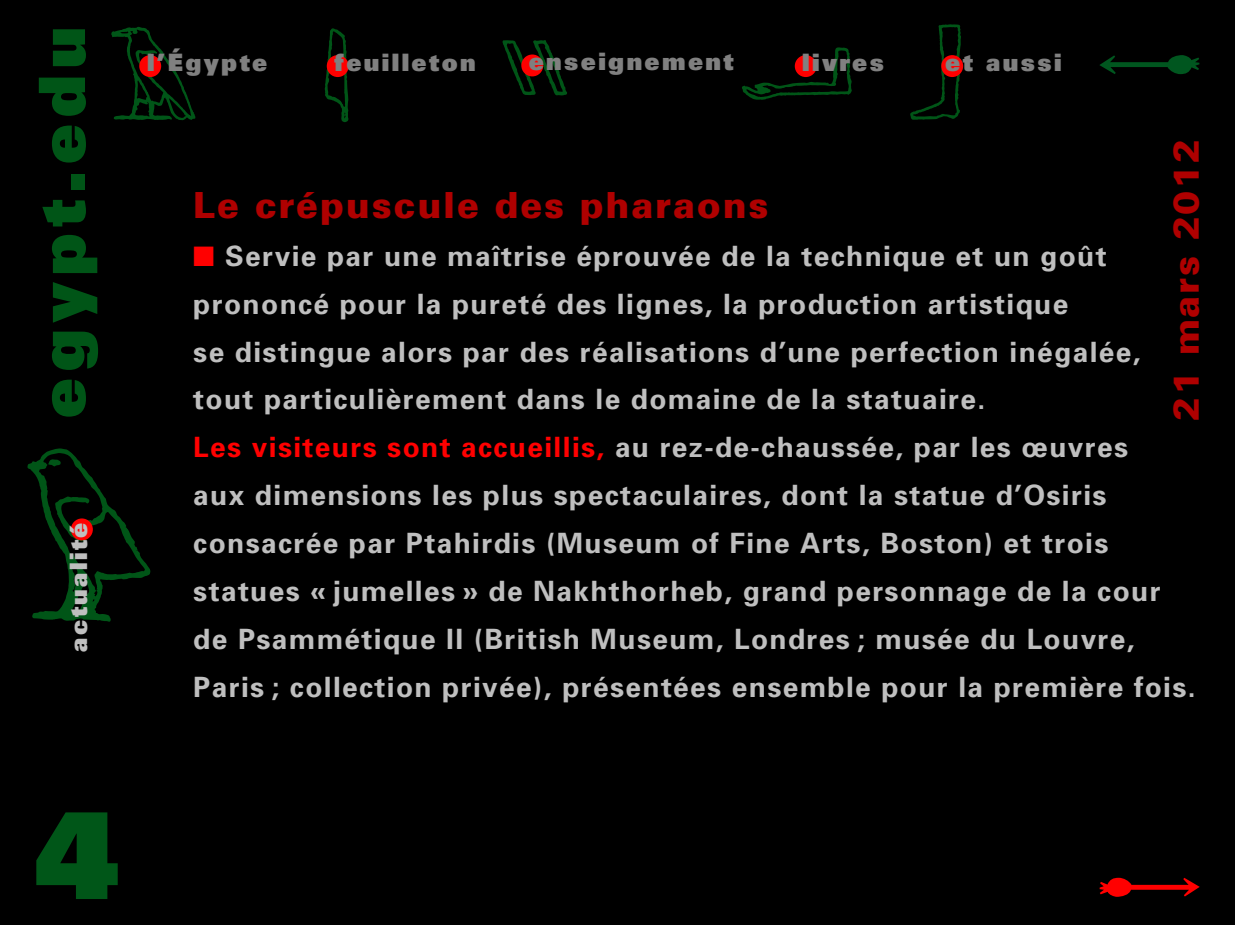
<style>
.page{position:relative;width:1235px;height:926px;background:#fff}
.page>*{position:absolute;margin:0;border:0;box-sizing:border-box;transform-origin:0 0}
.t1{font:900 120px "Univers";color:#005618}
.t2{font:900 64px "Univers";letter-spacing:.1em;color:#005517}
.t3{font:900 36px "Univers";letter-spacing:.05em;color:#af0000}
.t4{font:700 28px/48px "Univers";letter-spacing:.05em;color:#bfbfbf}
.t5{font:900 24px "Univers";letter-spacing:.1em;color:#808080}
.t6{font:900 24px "Univers";letter-spacing:.1em;color:#bfbfbf}
.s1{color:#f00}
</style>
<div class="page">
<div style="left:1px;top:0;width:1234px;height:925px;background:#000"></div>
<svg style="left:111px;top:26px;width:84px;height:94px"></svg>
<svg style="left:324px;top:28px;width:24px;height:94px"></svg>
<div style="left:139px;top:55px;width:22px;height:22px;background:#f00;border-radius:50%"></div>
<div style="left:327px;top:55px;width:22px;height:22px;background:#f00;border-radius:50%"></div>
<svg style="left:742px;top:47px;width:110px;height:53px"></svg>
<div style="left:795px;top:55px;width:21px;height:22px;background:#f00;border-radius:50%"></div>
<svg style="left:910px;top:24px;width:51px;height:96px"></svg>
<div style="left:941px;top:55px;width:22px;height:22px;background:#f00;border-radius:50%"></div>
<svg style="left:502px;top:40px;width:65px;height:56px"></svg>
<div style="left:521px;top:55px;width:22px;height:21px;background:#f00;border-radius:50%"></div>
<svg style="left:28px;top:448px;width:123px;height:174px"></svg>
<div style="left:71px;top:518px;width:22px;height:22px;background:#f00;border-radius:50%"></div>
<svg style="left:1099px;top:55px;width:100px;height:19px"></svg>
<svg style="left:1099px;top:878px;width:100px;height:19px"></svg>
<h2 class="t2" style="left:20px;top:418px;width:393px;rotate:-90deg">egypt.edu</h2>
<p class="t6" style="left:63px;top:652px;width:130px;rotate:-90deg">actualité</p>
<p class="t5" style="left:147px;top:47px;width:122px">l’Égypte</p>
<p class="t5" style="left:335px;top:47px;width:143px">feuilleton</p>
<p class="t5" style="left:529px;top:46px;width:207px">enseignement</p>
<p class="t5" style="left:802px;top:47px;width:83px">livres</p>
<p class="t5" style="left:945px;top:47px;width:118px">et aussi</p>
<p class="t3" style="left:1163px;top:421px;width:283px;rotate:-90deg">21 mars 2012</p>
<p class="t3" style="left:193px;top:182px;width:577px">Le crépuscule des pharaons</p>
<p class="t4" style="left:193px;top:232px;width:1004px"><span class="s1">■</span> Servie par une maîtrise éprouvée de la technique et un goût prononcé pour la pureté des lignes, la production artistique<br>se distingue alors par des réalisations d’une perfection inégalée, tout particulièrement dans le domaine de la statuaire.<br><span class="s1">Les visiteurs sont accueillis,</span> au rez-de-chaussée, par les œuvres<br>aux dimensions les plus spectaculaires, dont la statue d’Osiris consacrée par Ptahirdis (Museum of Fine Arts, Boston) et trois statues « jumelles » de Nakhthorheb, grand personnage de la cour de Psammétique II (British Museum, Londres ; musée du Louvre, Paris ; collection privée), présentées ensemble pour la première fois.</p>
<h1 class="t1" style="left:35px;top:777px;width:86px">4</h1>
</div>
